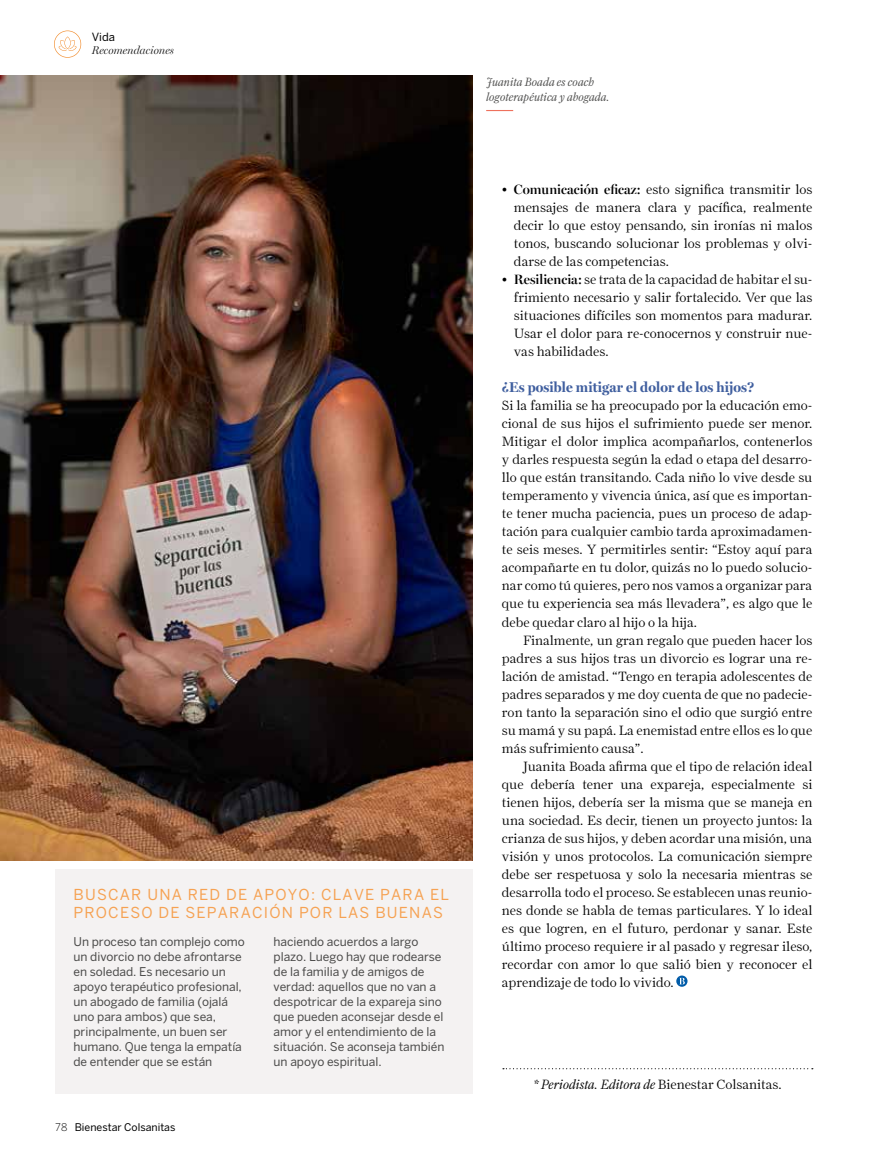
<style>
.page{position:relative;width:872px;height:1170px;background:#fff}
.page>*{position:absolute;margin:0;border:0;box-sizing:border-box;transform-origin:0 0}
.t1{font:15px/18px "Benton Sans";letter-spacing:.08em;color:#f6a253}
.t2{font:700 14.25px "Miller Display";letter-spacing:.01em;color:#405f9f}
.t3{font:300 13.5px/18px "Farnham Display";color:#000;text-align:justify}
.t4{font:italic 300 13.5px "Farnham Display";color:#000}
.t5{font:12px/15px "Benton Sans";letter-spacing:-.005em;color:#4a4a49}
.t6{font:italic 300 12px/15px "Farnham Display";color:#4a4a49}
.t7{font:italic 300 11.25px "Miller Display";color:#000}
.t8{font:11.25px "Benton Sans";color:#000}
.t9{font:10.5px "Benton Sans";color:#000}
.s1{font-weight:300}
.s2{font-family:"Miller Banner";font-weight:600}
.s3{font-style:normal}
</style>
<div class="page">
<img style="left:0;top:75px;width:472px;height:785px">
<div style="left:55px;top:869px;width:417px;height:225px;background:#f4f2f2"></div>
<svg style="left:676px;top:975px;width:11px;height:11px"></svg>
<svg style="left:679px;top:977px;width:6px;height:7px"></svg>
<svg style="left:503px;top:1068px;width:310px;height:1px"></svg>
<svg style="left:486px;top:110px;width:27px;height:1px"></svg>
<svg style="left:54px;top:31px;width:27px;height:27px"></svg>
<p class="t8" style="left:92px;top:30px;width:25px">Vida</p>
<p class="t7" style="left:92px;top:44px;width:84px">Recomendaciones</p>
<p class="t1" style="left:74px;top:885px;width:377px">BUSCAR UNA RED DE APOYO: CLAVE PARA EL<br>PROCESO DE SEPARACIÓN POR LAS BUENAS</p>
<p class="t5" style="left:74px;top:933px;width:173px">Un proceso tan complejo como un divorcio no debe afrontarse en soledad. Es necesario un apoyo terapéutico profesional, un abogado de familia (ojalá uno para ambos) que sea, principalmente, un buen ser humano. Que tenga la empatía de entender que se están</p>
<p class="t5" style="left:274px;top:933px;width:172px">haciendo acuerdos a largo plazo. Luego hay que rodearse de la familia y de amigos de verdad: aquellos que no van a despotricar de la expareja sino que pueden aconsejar desde el amor y el entendimiento de la situación. Se aconseja también un apoyo espiritual.</p>
<p class="t9" style="left:55px;top:1120px;width:122px"><span class="s1">78</span> Bienestar Colsanitas</p>
<p class="t6" style="left:486px;top:74px;width:125px">Juanita Boada es coach logoterapéutica y abogada.</p>
<p class="t3" style="left:514px;top:180px;width:300px;text-indent:-12px"><span class="s2">• Comunicación eficaz:</span> esto significa transmitir los mensajes de manera clara y pacífica, realmente decir lo que estoy pensando, sin ironías ni malos tonos, buscando solucionar los problemas y olvi&shy;darse de las competencias.</p>
<p class="t3" style="left:514px;top:270px;width:300px;text-indent:-12px"><span class="s2">• Resiliencia:</span> se trata de la capacidad de habitar el su&shy;frimiento necesario y salir fortalecido. Ver que las situaciones difíciles son momentos para madurar.<br>Usar el dolor para re-conocernos y construir nue&shy;vas habilidades.</p>
<p class="t2" style="left:502px;top:379px;width:254px">¿Es posible mitigar el dolor de los hijos?</p>
<p class="t3" style="left:502px;top:396px;width:312px">Si la familia se ha preocupado por la educación emo&shy;cional de sus hijos el sufrimiento puede ser menor.<br>Mitigar el dolor implica acompañarlos, contenerlos y darles respuesta según la edad o etapa del desarro&shy;llo que están transitando. Cada niño lo vive desde su temperamento y vivencia única, así que es importan&shy;te tener mucha paciencia, pues un proceso de adap&shy;tación para cualquier cambio tarda aproximadamen&shy;te seis meses. Y permitirles sentir: “Estoy aquí para acompañarte en tu dolor, quizás no lo puedo solucio&shy;nar como tú quieres, pero nos vamos a organizar para que tu experiencia sea más llevadera”, es algo que le debe quedar claro al hijo o la hija.</p>
<p class="t3" style="left:502px;top:630px;width:312px;text-indent:21px">Finalmente, un gran regalo que pueden hacer los padres a sus hijos tras un divorcio es lograr una re&shy;lación de amistad. “Tengo en terapia adolescentes de padres separados y me doy cuenta de que no padecie&shy;ron tanto la separación sino el odio que surgió entre su mamá y su papá. La enemistad entre ellos es lo que más sufrimiento causa”.</p>
<p class="t3" style="left:502px;top:756px;width:312px;text-indent:21px">Juanita Boada afirma que el tipo de relación ideal que debería tener una expareja, especialmente si tienen hijos, debería ser la misma que se maneja en una sociedad. Es decir, tienen un proyecto juntos: la crianza de sus hijos, y deben acordar una misión, una visión y unos protocolos. La comunicación siempre debe ser respetuosa y solo la necesaria mientras se desarrolla todo el proceso. Se establecen unas reunio&shy;nes donde se habla de temas particulares. Y lo ideal es que logren, en el futuro, perdonar y sanar. Este último proceso requiere ir al pasado y regresar ileso, recordar con amor lo que salió bien y reconocer el aprendizaje de todo lo vivido.</p>
<p class="t4" style="left:533px;top:1076px;width:250px">* Periodista. Editora de <span class="s3">Bienestar Colsanitas.</span></p>
</div>
